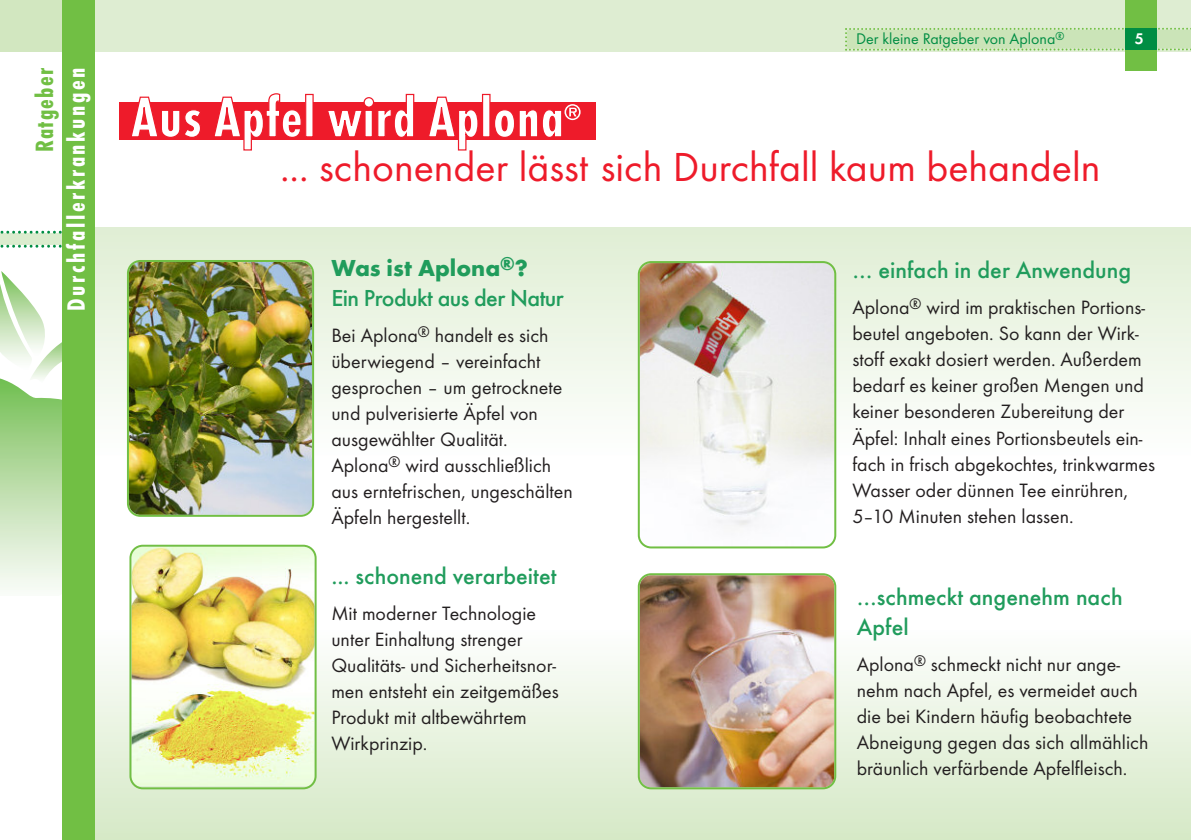
<style>
.page{position:relative;width:1191px;height:840px;background:#fff}
.page>*{position:absolute;margin:0;border:0;box-sizing:border-box;transform-origin:0 0}
.t1{font:42px "Futura T";color:#ee1b2a}
.t2{font:700 condensed 26px "Futura T";letter-spacing:.1em;color:#fff}
.t3{font:700 condensed 26px "Futura T";letter-spacing:.05em;color:#71bf44}
.t4{font:500 24px/30px "Futura T";color:#209c5c}
.t5{font:500 24px/30px "Futura T";letter-spacing:-.025em;color:#209c5c}
.t6{font:20px/26px "Futura T";color:#231f20}
.t7{font:16px "Futura T";color:#008d43}
.t8{font:600 16px "Futura T";color:#fff}
.s1{font-weight:700}
</style>
<div class="page">
<div style="left:62px;top:629px;width:1129px;height:210px;background:linear-gradient(to bottom,#fdfefc,#d5e8c5)"></div>
<div style="left:62px;top:227px;width:1129px;height:228px;background:linear-gradient(to bottom,#e0eed4,#fdfefd)"></div>
<svg style="left:0;top:271px;width:62px;height:319px"></svg>
<svg style="left:0;top:230px;width:62px;height:17px"></svg>
<div style="left:0;top:0;width:72px;height:51px;background:#d2e7c0"></div>
<div style="left:94px;top:0;width:1097px;height:51px;background:#deedd2"></div>
<div style="left:62px;top:0;width:33px;height:839px;background:#71bf44"></div>
<div style="left:119px;top:102px;width:476px;height:38px;background:#ee1b2a"></div>
<svg style="left:132px;top:96px;width:68px;height:41px"></svg>
<svg style="left:214px;top:93px;width:87px;height:57px"></svg>
<div style="left:306px;top:94px;width:7px;height:43px;background:#fff"></div>
<div style="left:305px;top:94px;width:9px;height:43px;border:1px solid #ee1b2a"></div>
<svg style="left:328px;top:93px;width:87px;height:44px"></svg>
<svg style="left:429px;top:96px;width:49px;height:54px"></svg>
<div style="left:482px;top:94px;width:8px;height:43px;background:#fff"></div>
<div style="left:482px;top:94px;width:8px;height:43px;border:1px solid #ee1b2a"></div>
<svg style="left:495px;top:104px;width:85px;height:33px"></svg>
<img style="left:127px;top:260px;width:187px;height:256px">
<img style="left:129px;top:544px;width:187px;height:244px">
<svg style="left:638px;top:261px;width:198px;height:287px"></svg>
<img style="left:638px;top:573px;width:198px;height:215px">
<svg style="left:845px;top:28px;width:346px;height:23px;background:#c7e2b4"></svg>
<div style="left:1125px;top:0;width:31px;height:71px;background:#71bf44"></div>
<div style="left:1125px;top:28px;width:31px;height:22px;background:#008d43"></div>
<h2 class="t3" style="left:29px;top:152px;width:86px;rotate:-90deg">Ratgeber</h2>
<h2 class="t2" style="left:60px;top:311px;width:244px;rotate:-90deg">Durchfallerkrankungen</h2>
<p class="t7" style="left:856px;top:29px;width:210px">Der kleine Ratgeber von Aplona<sup>®</sup></p>
<p class="t8" style="left:1134px;top:29px;width:11px">5</p>
<h1 class="t1" style="left:280px;top:142px;width:822px">... schonender lässt sich Durchfall kaum behandeln</h1>
<p class="t5" style="left:331px;top:252px;width:234px"><span class="s1">Was ist Aplona</span><sup>®</sup><span class="s1">?<br></span>Ein Produkt aus der Natur</p>
<p class="t6" style="left:331px;top:322px;width:243px">Bei Aplona<sup>®</sup> handelt es sich überwiegend – vereinfacht gesprochen – um getrocknete und pulverisierte Äpfel von ausgewählter Qualität.<br>Aplona<sup>®</sup> wird ausschließlich aus erntefrischen, ungeschälten<br>Äpfeln hergestellt.</p>
<p class="t4" style="left:331px;top:560px;width:227px">... schonend verarbeitet</p>
<p class="t6" style="left:331px;top:599px;width:229px">Mit moderner Technologie unter Einhaltung strenger<br>Qualitäts- und Sicherheitsnor&shy;men entsteht ein zeitgemäßes<br>Produkt mit altbewährtem<br>Wirkprinzip.</p>
<p class="t4" style="left:852px;top:255px;width:280px">… einfach in der Anwendung</p>
<p class="t6" style="left:852px;top:294px;width:304px">Aplona<sup>®</sup> wird im praktischen Portions&shy;beutel angeboten. So kann der Wirk&shy;stoff exakt dosiert werden. Außerdem bedarf es keiner großen Mengen und keiner besonderen Zubereitung der Äpfel: Inhalt eines Portionsbeutels ein&shy;fach in frisch abgekochtes, trinkwarmes Wasser oder dünnen Tee einrühren, 5–10 Minuten stehen lassen.</p>
<p class="t4" style="left:856px;top:581px;width:267px">…schmeckt angenehm nach<br>Apfel</p>
<p class="t6" style="left:856px;top:651px;width:293px">Aplona<sup>®</sup> schmeckt nicht nur ange&shy;nehm nach Apfel, es vermeidet auch die bei Kindern häufig beobachtete Abneigung gegen das sich allmählich bräunlich verfärbende Apfelfleisch.</p>
</div>
